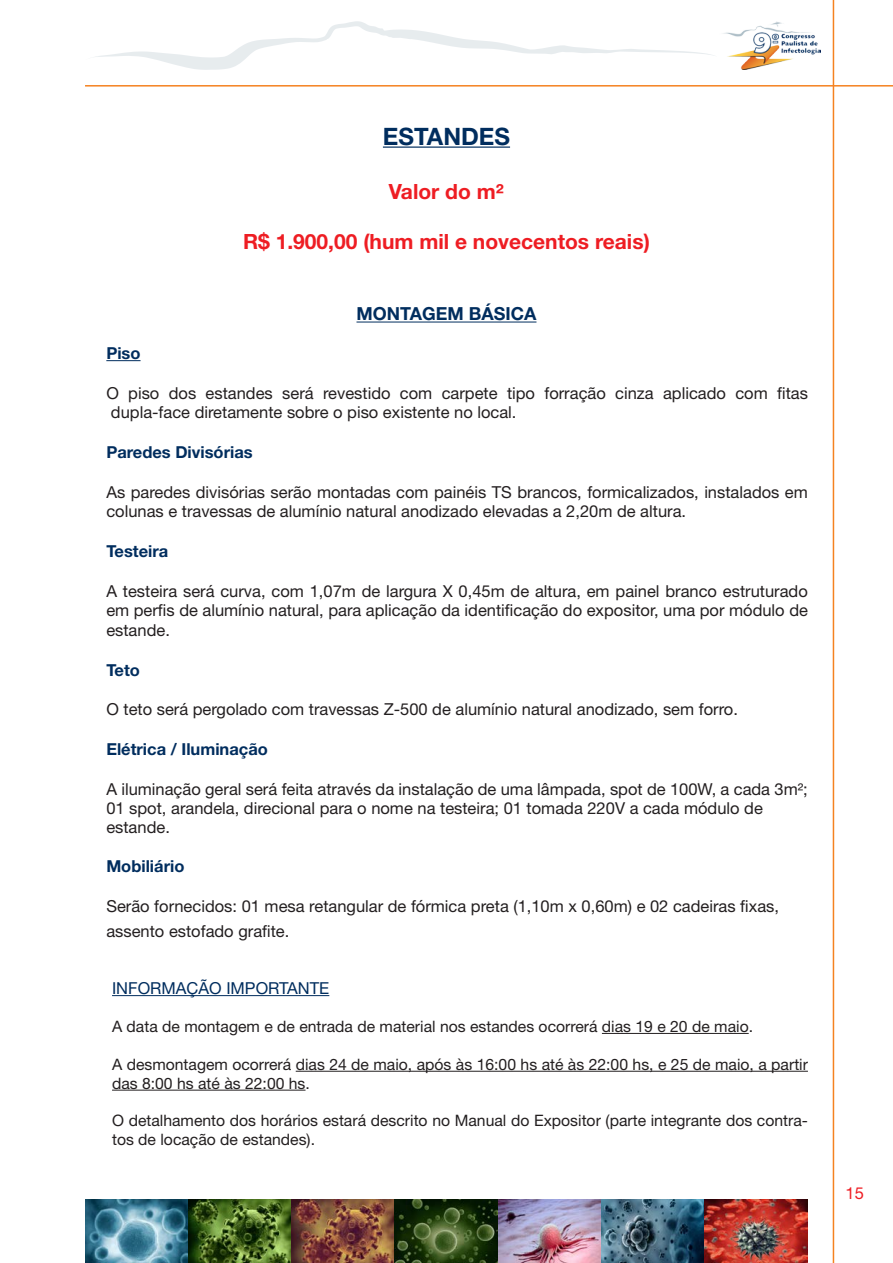
<style>
.page{position:relative;width:893px;height:1263px;background:#fff}
.page>*{position:absolute;margin:0;border:0;box-sizing:border-box;transform-origin:0 0}
.t1{font:700 24px "Helvetica Neue LT Std";color:#002d5e}
.t2{font:700 21px "Helvetica Neue LT Std";color:#ee1d23}
.t3{font:700 18px "Helvetica Neue LT Std";color:#002d5e}
.t4{font:16.5px/19.8px "Helvetica Neue LT Std";color:#231f20}
.t5{font:700 16.5px "Helvetica Neue LT Std";color:#002d5e}
.t6{font:16.5px "Helvetica Neue LT Std";color:#002d5e}
.t7{font:16.5px "Helvetica Neue LT Std";color:#ee1d23}
.t8{font:15.75px/18.9px "Helvetica Neue LT Std";color:#231f20}
</style>
<div class="page">
<hr style="left:85px;top:85px;width:808px;height:2px;background:#f58220">
<hr style="left:833px;top:0;width:1px;height:1263px;background:#f58220">
<svg style="left:95px;top:21px;width:619px;height:49px"></svg>
<img style="left:85px;top:1199px;width:723px;height:64px">
<img style="left:723px;top:22px;width:98px;height:48px">
<hr style="left:383px;top:146px;width:127px;height:2px;background:#002d5e">
<hr style="left:356px;top:322px;width:180px;height:1px;background:#002d5e">
<hr style="left:106px;top:360px;width:35px;height:1px;background:#002d5e">
<hr style="left:112px;top:995px;width:217px;height:1px;background:#002d5e">
<hr style="left:602px;top:1033px;width:147px;height:1px;background:#231f20">
<hr style="left:296px;top:1071px;width:512px;height:1px;background:#231f20">
<hr style="left:112px;top:1090px;width:194px;height:1px;background:#231f20">
<h1 class="t1" style="left:383px;top:121px;width:129px">ESTANDES</h1>
<p class="t2" style="left:389px;top:178px;width:117px">Valor do m²</p>
<p class="t2" style="left:243px;top:229px;width:408px">R$ 1.900,00 (hum mil e novecentos reais)</p>
<p class="t3" style="left:356px;top:303px;width:181px">MONTAGEM BÁSICA</p>
<p class="t5" style="left:106px;top:343px;width:36px">Piso</p>
<p class="t4" style="left:106px;top:383px;width:703px">O piso dos estandes será revestido com carpete tipo forração cinza aplicado com fitas dupla-face diretamente sobre o piso existente no local.</p>
<p class="t5" style="left:106px;top:442px;width:148px">Paredes Divisórias</p>
<p class="t4" style="left:106px;top:482px;width:703px">As paredes divisórias serão montadas com painéis TS brancos, formicalizados, instalados em colunas e travessas de alumínio natural anodizado elevadas a 2,20m de altura.</p>
<p class="t5" style="left:106px;top:541px;width:64px">Testeira</p>
<p class="t4" style="left:106px;top:581px;width:703px;text-align:justify">A testeira será curva, com 1,07m de largura X 0,45m de altura, em painel branco estruturado em perfis de alumínio natural, para aplicação da identificação do expositor, uma por módulo de estande.</p>
<p class="t5" style="left:106px;top:660px;width:35px">Teto</p>
<p class="t4" style="left:106px;top:699px;width:633px">O teto será pergolado com travessas Z-500 de alumínio natural anodizado, sem forro.</p>
<p class="t5" style="left:106px;top:739px;width:163px">Elétrica / Iluminação</p>
<p class="t4" style="left:106px;top:779px;width:703px;line-height:19.4px">A iluminação geral será feita através da instalação de uma lâmpada, spot de 100W, a cada 3m²;<br>01 spot, arandela, direcional para o nome na testeira; 01 tomada 220V a cada módulo de estande.</p>
<p class="t5" style="left:106px;top:856px;width:80px">Mobiliário</p>
<p class="t4" style="left:106px;top:893px;width:674px;line-height:25.2px">Serão fornecidos: 01 mesa retangular de fórmica preta (1,10m x 0,60m) e 02 cadeiras fixas, assento estofado grafite.</p>
<p class="t6" style="left:112px;top:978px;width:219px">INFORMAÇÃO IMPORTANTE</p>
<p class="t8" style="left:112px;top:1016px;width:642px">A data de montagem e de entrada de material nos estandes ocorrerá dias 19 e 20 de maio.</p>
<p class="t8" style="left:112px;top:1054px;width:697px">A desmontagem ocorrerá dias 24 de maio, após às 16:00 hs até às 22:00 hs, e 25 de maio, a partir das 8:00 hs até às 22:00 hs.</p>
<p class="t8" style="left:112px;top:1111px;width:697px">O detalhamento dos horários estará descrito no Manual do Expositor (parte integrante dos contra&shy;tos de locação de estandes).</p>
<p class="t7" style="left:845px;top:1183px;width:20px">15</p>
</div>
